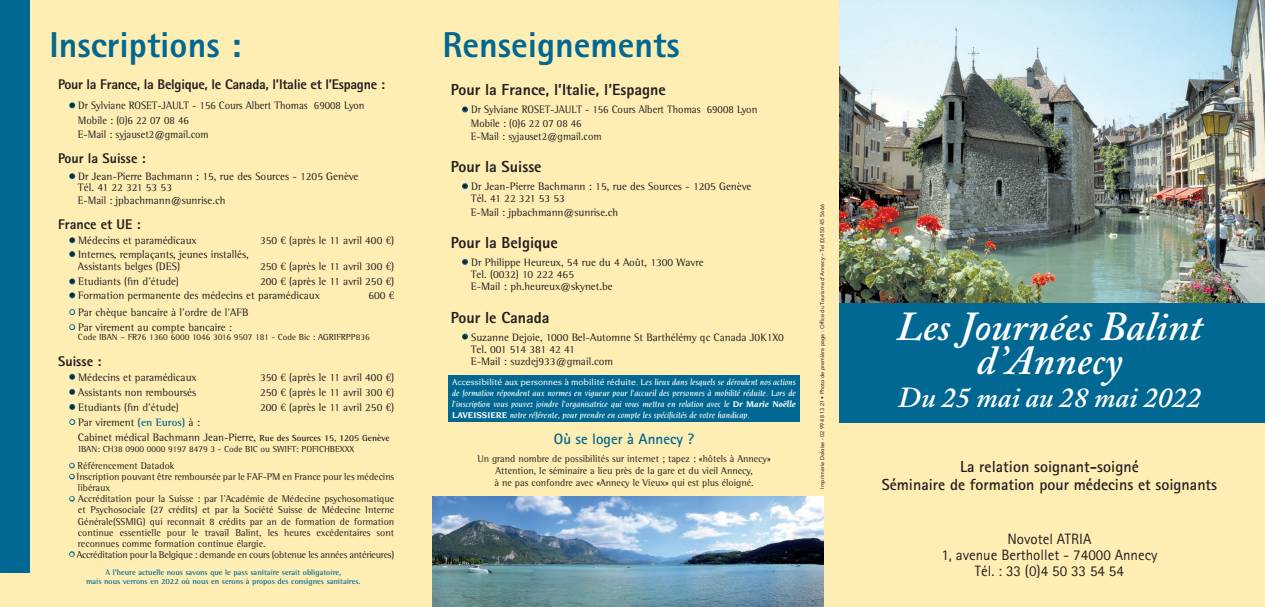
<style>
.page{position:relative;width:1265px;height:607px;background:#fff}
.page>*{position:absolute;margin:0;border:0;box-sizing:border-box;transform-origin:0 0}
.t1{font:italic 600 40.9px/33.2px "Adobe Caslon Pro";color:#fff;text-align:center}
.t2{font:800 36px "Rotis Sans Serif";color:#006892}
.t3{font:italic 600 28.9px "Adobe Caslon Pro";color:#fff}
.t4{font:800 16px "Rotis Sans Serif";color:#231f20}
.t5{font:700 16px/18.4px "Rotis Sans Serif";color:#231f20;text-align:center}
.t6{font:15px/16.4px "Rotis Sans Serif";color:#231f20;text-align:center}
.t7{font:700 15px "Rotis Sans Serif";color:#006892}
.t8{font:800 14px "Rotis Sans Serif";letter-spacing:-.02em;color:#231f20}
.t9{font:800 14px "Rotis Sans Serif";color:#231f20}
.t10{font:11px/12.2px "Rotis Semi Serif";color:#231f20}
.t11{font:11px/14.3px "Rotis Semi Serif";color:#231f20;scale:.95 1}
.t12{font:10px/11.1px "Rotis Semi Serif";color:#231f20}
.t13{font:10px "Rotis Semi Serif";letter-spacing:-.02em;color:#231f20}
.t14{font:italic 500 9px/10.8px "Novarese Std";color:#fff;text-align:justify}
.t15{font:9px "Rotis Semi Serif";color:#231f20}
.t16{font:700 8px/9px "Rotis Semi Serif";color:#006892;text-align:center}
.t17{font:5.5px "Avenir LT Std";color:#231f20}
.s1{color:#006892}
.s2{font-family:"Adobe Caslon Pro"}
.s3{font-weight:700;color:#006892}
.s4{font-weight:700;font-size:9px}
.s5{font-style:normal}
.s6{font-weight:700}
</style>
<div class="page">
<div style="left:0;top:0;width:1264px;height:607px;background:#ffeeb4"></div>
<div style="left:0;top:0;width:30px;height:573px;background:#006892"></div>
<img style="left:839px;top:0;width:425px;height:303px">
<div style="left:839px;top:303px;width:425px;height:119px;background:#006892"></div>
<img style="left:432px;top:497px;width:391px;height:110px">
<div style="left:448px;top:374px;width:351px;height:47px;background:#006892"></div>
<h2 class="t2" style="left:50px;top:21px;width:193px">Inscriptions :</h2>
<p class="t8" style="left:58px;top:76px;width:328px">Pour la France, la Belgique, le Canada, l’Italie et l’Espagne :</p>
<p class="t11" style="left:78px;top:98px;width:303px;text-indent:-9px"><span class="s1">•</span> Dr Sylviane ROSET-JAULT - 156 Cours Albert Thomas 69008 Lyon<br>Mobile : (0)6 22 07 08 46<br>E-Mail : syjauset2@gmail.com</p>
<p class="t9" style="left:58px;top:150px;width:89px">Pour la Suisse :</p>
<p class="t10" style="left:78px;top:171px;width:282px;line-height:11.3px;text-indent:-9px"><span class="s1">•</span> Dr Jean-Pierre Bachmann : 15, rue des Sources - 1205 Genève<br>Tél. 41 22 321 53 53</p>
<p class="t11" style="left:78px;top:193px;width:157px">E-Mail : jpbachmann@sunrise.ch</p>
<p class="t9" style="left:58px;top:215px;width:84px">France et UE :</p>
<p class="t10" style="left:69px;top:234px;width:129px"><span class="s1">•</span> Médecins et paramédicaux</p>
<p class="t10" style="left:260px;top:234px;width:136px">350 <span class="s2">€</span> (après le 11 avril 400 <span class="s2">€</span>)</p>
<p class="t10" style="left:78px;top:248px;width:172px;text-indent:-9px"><span class="s1">•</span> Internes, remplaçants, jeunes installés,<br>Assistants belges (DES)</p>
<p class="t10" style="left:260px;top:260px;width:136px">250 <span class="s2">€</span> (après le 11 avril 300 <span class="s2">€</span>)</p>
<p class="t10" style="left:69px;top:275px;width:111px"><span class="s1">•</span> Etudiants (fin d’étude)</p>
<p class="t10" style="left:260px;top:275px;width:136px">200 <span class="s2">€</span> (après le 11 avril 250 <span class="s2">€</span>)</p>
<p class="t10" style="left:69px;top:289px;width:252px"><span class="s1">•</span> Formation permanente des médecins et paramédicaux</p>
<p class="t10" style="left:368px;top:289px;width:27px">600 <span class="s2">€</span></p>
<p class="t10" style="left:69px;top:306px;width:180px"><span class="s1">•</span> Par chèque bancaire à l’ordre de l’AFB</p>
<p class="t10" style="left:69px;top:321px;width:164px"><span class="s1">•</span> Par virement au compte bancaire :</p>
<p class="t15" style="left:78px;top:332px;width:293px">Code IBAN – FR76 1360 6000 1046 3016 9507 181 - Code Bic : AGRIFRPP836</p>
<p class="t8" style="left:58px;top:352px;width:45px">Suisse :</p>
<p class="t10" style="left:69px;top:371px;width:129px"><span class="s1">•</span> Médecins et paramédicaux</p>
<p class="t10" style="left:260px;top:371px;width:136px">350 <span class="s2">€</span> (après le 11 avril 400 <span class="s2">€</span>)</p>
<p class="t10" style="left:69px;top:386px;width:128px"><span class="s1">•</span> Assistants non remboursés</p>
<p class="t10" style="left:260px;top:386px;width:136px">250 <span class="s2">€</span> (après le 11 avril 300 <span class="s2">€</span>)</p>
<p class="t10" style="left:69px;top:401px;width:111px"><span class="s1">•</span> Etudiants (fin d’étude)</p>
<p class="t10" style="left:260px;top:401px;width:136px">200 <span class="s2">€</span> (après le 11 avril 250 <span class="s2">€</span>)</p>
<p class="t10" style="left:78px;top:415px;width:313px;line-height:14.7px;text-indent:-9px"><span class="s1">•</span> Par virement <span class="s3">(en Euros)</span> à :<br>Cabinet médical Bachmann Jean-Pierre, <span class="s4">Rue des Sources 15, 1205 Genève</span></p>
<p class="t15" style="left:79px;top:444px;width:277px">IBAN: CH38 0900 0000 9197 8479 3 - Code BIC ou SWIFT: POFICHBEXXX</p>
<p class="t12" style="left:69px;top:460px;width:107px"><span class="s1">•</span> Référencement Datadok</p>
<p class="t12" style="left:78px;top:471px;width:318px;text-indent:-8px"><span class="s1">•</span> Inscription pouvant être remboursée par le FAF-PM en France pour les médecins libéraux</p>
<p class="t12" style="left:78px;top:493px;width:318px;text-align:justify;text-indent:-8px"><span class="s1">•</span> Accréditation pour la Suisse : par l’Académie de Médecine psychosomatique et Psychosociale (27 crédits) et par la Société Suisse de Médecine Interne Générale(SSMIG) qui reconnait 8 crédits par an de formation de formation continue essentielle pour le travail Balint, les heures excédentaires sont reconnues comme formation continue élargie.</p>
<p class="t13" style="left:69px;top:548px;width:326px"><span class="s1">•</span> Accréditation pour la Belgique : demande en cours (obtenue les années antérieures)</p>
<p class="t16" style="left:86px;top:568px;width:276px">A l’heure actuelle nous savons que le pass sanitaire serait obligatoire,<br>mais nous verrons en 2022 où nous en serons à propos des consignes sanitaires.</p>
<h2 class="t2" style="left:442px;top:21px;width:239px">Renseignements</h2>
<h3 class="t4" style="left:451px;top:79px;width:216px">Pour la France, l’Italie, l’Espagne</h3>
<p class="t11" style="left:471px;top:103px;width:303px;line-height:13.2px;text-indent:-9px"><span class="s1">•</span> Dr Sylviane ROSET-JAULT - 156 Cours Albert Thomas 69008 Lyon<br>Mobile : (0)6 22 07 08 46<br>E-Mail : syjauset2@gmail.com</p>
<h3 class="t4" style="left:451px;top:157px;width:92px">Pour la Suisse</h3>
<p class="t10" style="left:471px;top:180px;width:282px;text-indent:-9px"><span class="s1">•</span> Dr Jean-Pierre Bachmann : 15, rue des Sources - 1205 Genève<br>Tél. 41 22 321 53 53</p>
<p class="t11" style="left:471px;top:205px;width:157px">E-Mail : jpbachmann@sunrise.ch</p>
<h3 class="t4" style="left:451px;top:232px;width:108px">Pour la Belgique</h3>
<p class="t10" style="left:471px;top:256px;width:234px;text-indent:-9px"><span class="s1">•</span> Dr Philippe Heureux, 54 rue du 4 Août, 1300 Wavre<br>Tel. (0032) 10 222 465<br>E-Mail : ph.heureux@skynet.be</p>
<h3 class="t4" style="left:451px;top:307px;width:100px">Pour le Canada</h3>
<p class="t10" style="left:471px;top:331px;width:315px;text-indent:-9px"><span class="s1">•</span> Suzanne Dejoie, 1000 Bel-Automne St Barthélémy qc Canada J0K1X0<br>Tel. 001 514 381 42 41<br>E-Mail : suzdej933@gmail.com</p>
<p class="t14" style="left:452px;top:377px;width:345px"><span class="s5">Accessibilité aux personnes à mobilité réduite.</span> Les lieux dans lesquels se déroulent nos actions de formation répondent aux normes en vigueur pour l’accueil des personnes à mobilité réduite. Lors de l’inscription vous pouvez joindre l’organisatrice qui vous mettra en relation avec le <span class="s6">Dr Marie Noëlle LAVEISSIERE</span> notre référente, pour prendre en compte les spécificités de votre handicap.</p>
<h3 class="t7" style="left:554px;top:429px;width:142px">Où se loger à Annecy ?</h3>
<p class="t12" style="left:477px;top:452px;width:295px;line-height:12px;text-align:center">Un grand nombre de possibilités sur internet ; tapez : «hôtels à Annecy»<br>Attention, le séminaire a lieu près de la gare et du vieil Annecy,<br>à ne pas confondre avec «Annecy le Vieux» qui est plus éloigné.</p>
<p class="t17" style="left:819px;top:488px;width:286px;rotate:-90deg">Imprimerie Doloise - 02 99 48 13 21 • Photo de première page : Office du Tourisme d’Annecy – Tel (0)4 50 45 56 66</p>
<h1 class="t1" style="left:896px;top:310px;width:308px">Les Journées Balint d’Annecy</h1>
<h3 class="t3" style="left:897px;top:380px;width:305px">Du 25 mai au 28 mai 2022</h3>
<h3 class="t5" style="left:881px;top:457px;width:337px">La relation soignant-soigné<br>Séminaire de formation pour médecins et soignants</h3>
<h3 class="t6" style="left:941px;top:530px;width:218px">Novotel ATRIA<br>1, avenue Berthollet - 74000 Annecy<br>Tél. : 33 (0)4 50 33 54 54</h3>
</div>
